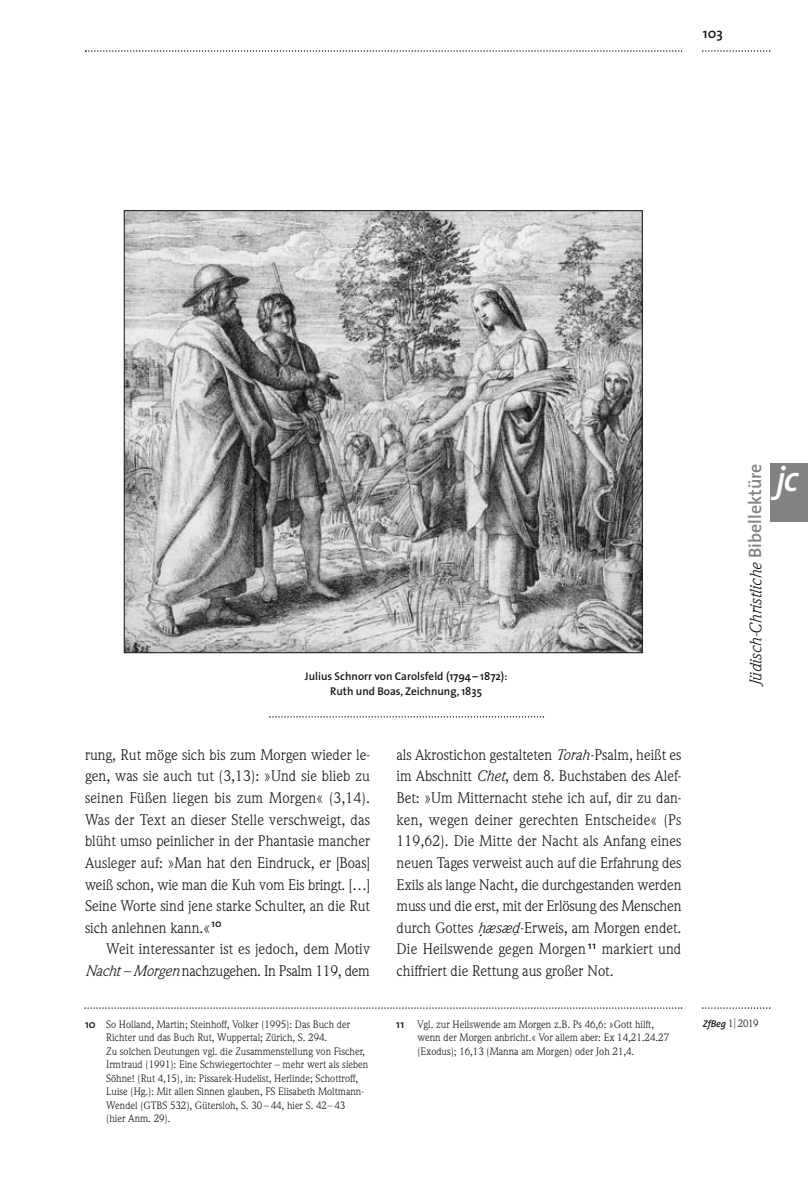
<style>
.page{position:relative;width:808px;height:1191px;background:#fff}
.page>*{position:absolute;margin:0;border:0;box-sizing:border-box;transform-origin:0 0}
.t1{font:italic 600 36px "The Sans";color:#fff}
.t2{font:italic 16.5px "Weidemann";color:#151616}
.t3{font:15px/21.6px "Weidemann";color:#151616;text-align:justify}
.t4{font:600 14.1px "The Sans";color:#151616}
.t5{font:600 11.25px/15px "The Sans";color:#151616;text-align:center}
.t6{font:10.5px/13.5px "Weidemann";color:#151616}
.t7{font:italic 600 9.75px "The Sans";letter-spacing:-.01em;color:#151616}
.s1{font-style:italic}
.s2{font-family:"The Sans";font-weight:600;font-style:normal;font-size:18px;color:#818281}
.s3{font-family:"The Sans";font-weight:600;font-size:11.25px}
.s4{font-family:"Weidemann";font-weight:400;font-style:normal;font-size:10.5px}
.s5{font-weight:200;font-style:normal;font-size:10.5px}
</style>
<div class="page">
<svg style="left:85px;top:50px;width:597px;height:2px"></svg>
<svg style="left:84px;top:1007px;width:598px;height:1px"></svg>
<svg style="left:702px;top:1007px;width:68px;height:1px"></svg>
<svg style="left:702px;top:50px;width:68px;height:2px"></svg>
<img style="left:126px;top:212px;width:514px;height:439px">
<svg style="left:269px;top:716px;width:275px;height:1px"></svg>
<div style="left:770px;top:463px;width:38px;height:59px;background:#818281"></div>
<p class="t4" style="left:703px;top:28px;width:22px">103</p>
<p class="t5" style="left:305px;top:669px;width:204px">Julius Schnorr von Carolsfeld (1794 – 1872):<br>Ruth und Boas, Zeichnung, 1835</p>
<p class="t3" style="left:85px;top:745px;width:287px">rung, Rut möge sich bis zum Morgen wieder le&shy;gen, was sie auch tut (3,13): »Und sie blieb zu seinen Füßen liegen bis zum Morgen« (3,14).<br>Was der Text an dieser Stelle verschweigt, das blüht umso peinlicher in der Phantasie mancher Ausleger auf: »Man hat den Eindruck, er [Boas] weiß schon, wie man die Kuh vom Eis bringt. […] Seine Worte sind jene starke Schulter, an die Rut sich anlehnen kann.«<sup>10</sup></p>
<p class="t3" style="left:85px;top:939px;width:286px;text-align:right">Weit interessanter ist es jedoch, dem Motiv<br><span class="s1">Nacht – Morgen</span> nachzugehen. In Psalm 119, dem</p>
<p class="t3" style="left:396px;top:745px;width:286px">als Akrostichon gestalteten <span class="s1">Torah</span>-Psalm, heißt es im Abschnitt <span class="s1">Chet</span>, dem 8. Buchstaben des Alef-Bet: »Um Mitternacht stehe ich auf, dir zu dan&shy;ken, wegen deiner gerechten Entscheide« (Ps 119,62). Die Mitte der Nacht als Anfang eines neuen Tages verweist auch auf die Erfahrung des Exils als lange Nacht, die durchgestanden werden muss und die erst, mit der Erlösung des Menschen durch Gottes <span class="s1">h.æsæd</span>-Erweis, am Morgen endet.</p>
<p class="t3" style="left:396px;top:928px;width:286px;line-height:14.9px;text-indent:115px"><span class="s1">-<br></span>Die Heilswende gegen Morgen <sup>11</sup> markiert und</p>
<p class="t3" style="left:396px;top:961px;width:219px">chiffriert die Rettung aus großer Not.</p>
<p class="t2" style="left:750px;top:686px;width:224px;rotate:-90deg">Jüdisch-Christliche <span class="s2">Bibellektüre</span></p>
<h1 class="t1" style="left:776px;top:464px;width:24px">jc</h1>
<p class="t6" style="left:106px;top:1018px;width:263px;text-indent:-21px"><span class="s3">10</span> So Holland, Martin; Steinhoff, Volker (1995): Das Buch der Richter und das Buch Rut, Wuppertal; Zürich, S. 294.<br>Zu solchen Deutungen vgl. die Zusammenstellung von Fischer, Irmtraud (1991): Eine Schwiegertochter – mehr wert als sieben Söhne! (Rut 4,15), in: Pissarek-Hudelist, Herlinde; Schottroff, Luise (Hg.): Mit allen Sinnen glauben, FS Elisabeth Moltmann-Wendel (GTBS 532), Gütersloh, S. 30 – 44, hier S. 42– 43<br>(hier Anm. 29).</p>
<p class="t6" style="left:417px;top:1018px;width:253px;text-indent:-21px"><span class="s3">11</span> Vgl. zur Heilswende am Morgen z.B. Ps 46,6: »Gott hilft, wenn der Morgen anbricht.« Vor allem aber: Ex 14,21.24.27 (Exodus); 16,13 (Manna am Morgen) oder Joh 21,4.</p>
<p class="t7" style="left:703px;top:1019px;width:57px">ZfBeg <span class="s4">1</span><span class="s5">|</span><span class="s4">2019</span></p>
</div>
